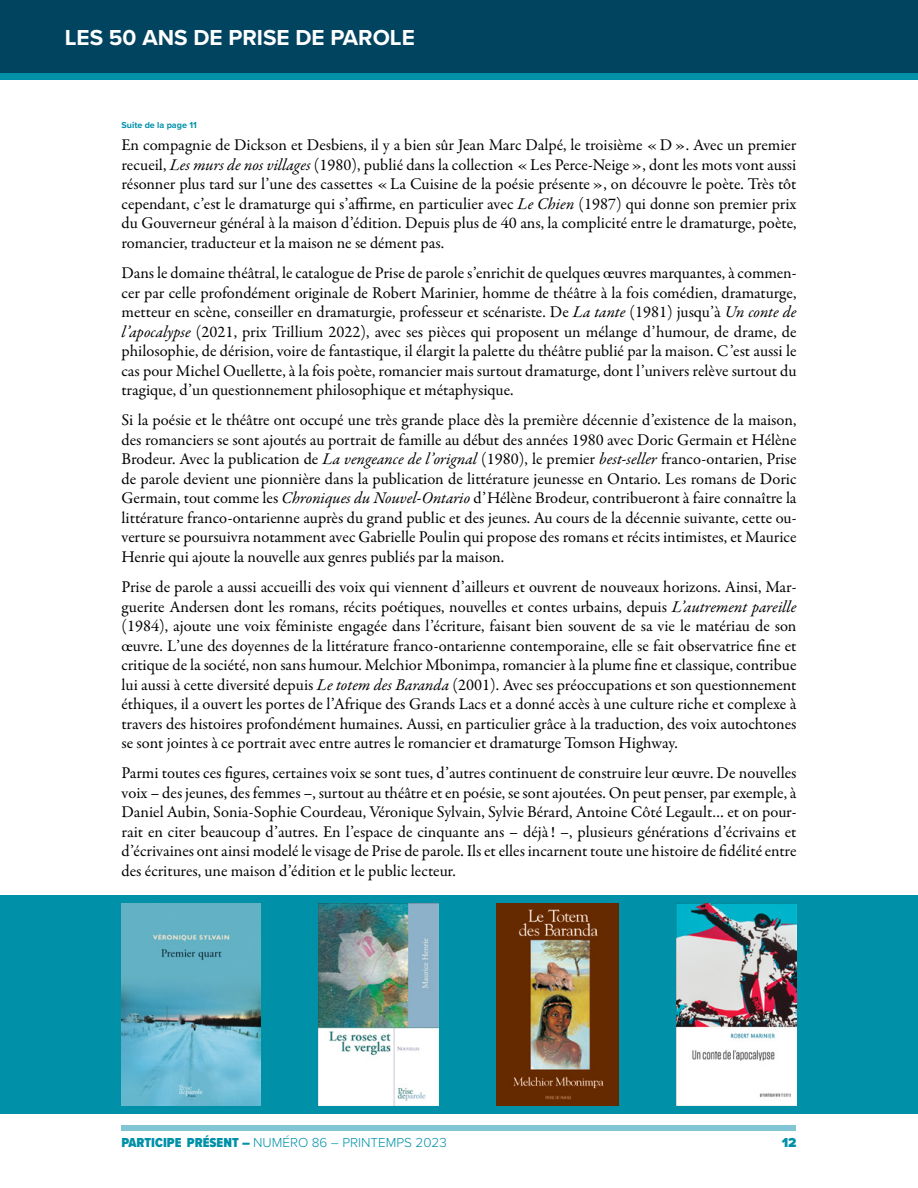
<style>
.page{position:relative;width:918px;height:1188px;background:#fff}
.page>*{position:absolute;margin:0;border:0;box-sizing:border-box;transform-origin:0 0}
.t1{font:700 22.5px "Proxima Nova";color:#fff}
.t2{font:16.5px/19.5px "Garamond Premr Pro";color:#000;text-align:justify}
.t3{font:300 13.5px "Proxima Nova";color:#0091a9}
.t4{font:900 13.5px "Proxima Nova";color:#0091a9}
.t5{font:700 9px "Proxima Nova";color:#0091a9}
.s1{font-style:italic}
.s2{font-family:"Proxima Nova Cond";font-weight:900}
.s3{font-weight:900}
</style>
<div class="page">
<div style="left:0;top:0;width:918px;height:79px;background:#0091a9"></div>
<div style="left:0;top:0;width:918px;height:73px;background:#004460"></div>
<div style="left:122px;top:1125px;width:674px;height:6px;background:#82c6d5"></div>
<div style="left:0;top:895px;width:918px;height:219px;background:#0091a9"></div>
<img style="left:122px;top:903px;width:139px;height:203px">
<img style="left:319px;top:903px;width:120px;height:203px">
<img style="left:497px;top:903px;width:121px;height:203px">
<img style="left:676px;top:903px;width:120px;height:203px">
<h1 class="t1" style="left:65px;top:21px;width:352px">LES 50 ANS DE PRISE DE PAROLE</h1>
<p class="t5" style="left:122px;top:118px;width:77px">Suite de la page 11</p>
<p class="t2" style="left:122px;top:136px;width:677px">En compagnie de Dickson et Desbiens, il y a bien sûr Jean Marc Dalpé, le troisième «D». Avec un premier recueil, <span class="s1">Les murs de nos villages</span> (1980), publié dans la collection «Les Perce-Neige», dont les mots vont aussi résonner plus tard sur l’une des cassettes «La Cuisine de la poésie présente», on découvre le poète. Très tôt cependant, c’est le dramaturge qui s’affirme, en particulier avec <span class="s1">Le Chien</span> (1987) qui donne son premier prix du Gouverneur général à la maison d’édition. Depuis plus de 40 ans, la complicité entre le dramaturge, poète, romancier, traducteur et la maison ne se dément pas.</p>
<p class="t2" style="left:122px;top:263px;width:677px">Dans le domaine théâtral, le catalogue de Prise de parole s’enrichit de quelques œuvres marquantes, à commen&shy;cer par celle profondément originale de Robert Marinier, homme de théâtre à la fois comédien, dramaturge, metteur en scène, conseiller en dramaturgie, professeur et scénariste. De <span class="s1">La tante</span> (1981) jusqu’à <span class="s1">Un conte de l’apocalypse</span> (2021, prix Trillium 2022), avec ses pièces qui proposent un mélange d’humour, de drame, de philosophie, de dérision, voire de fantastique, il élargit la palette du théâtre publié par la maison. C’est aussi le cas pour Michel Ouellette, à la fois poète, romancier mais surtout dramaturge, dont l’univers relève surtout du tragique, d’un questionnement philosophique et métaphysique.</p>
<p class="t2" style="left:122px;top:411px;width:677px">Si la poésie et le théâtre ont occupé une très grande place dès la première décennie d’existence de la maison, des romanciers se sont ajoutés au portrait de famille au début des années 1980 avec Doric Germain et Hélène Brodeur. Avec la publication de <span class="s1">La vengeance de l’orignal</span> (1980), le premier <span class="s1">best-seller</span> franco-ontarien, Prise de parole devient une pionnière dans la publication de littérature jeunesse en Ontario. Les romans de Doric Germain, tout comme les <span class="s1">Chroniques du Nouvel-Ontario</span> d’Hélène Brodeur, contribueront à faire connaître la littérature franco-ontarienne auprès du grand public et des jeunes. Au cours de la décennie suivante, cette ou&shy;verture se poursuivra notamment avec Gabrielle Poulin qui propose des romans et récits intimistes, et Maurice Henrie qui ajoute la nouvelle aux genres publiés par la maison.</p>
<p class="t2" style="left:122px;top:578px;width:677px">Prise de parole a aussi accueilli des voix qui viennent d’ailleurs et ouvrent de nouveaux horizons. Ainsi, Mar&shy;guerite Andersen dont les romans, récits poétiques, nouvelles et contes urbains, depuis <span class="s1">L’autrement pareille </span>(1984), ajoute une voix féministe engagée dans l’écriture, faisant bien souvent de sa vie le matériau de son œuvre. L’une des doyennes de la littérature franco-ontarienne contemporaine, elle se fait observatrice fine et critique de la société, non sans humour. Melchior Mbonimpa, romancier à la plume fine et classique, contribue lui aussi à cette diversité depuis <span class="s1">Le totem des Baranda</span> (2001). Avec ses préoccupations et son questionnement éthiques, il a ouvert les portes de l’Afrique des Grands Lacs et a donné accès à une culture riche et complexe à travers des histoires profondément humaines. Aussi, en particulier grâce à la traduction, des voix autochtones se sont jointes à ce portrait avec entre autres le romancier et dramaturge Tomson Highway.</p>
<p class="t2" style="left:122px;top:764px;width:677px">Parmi toutes ces figures, certaines voix se sont tues, d’autres continuent de construire leur œuvre. De nouvelles voix – des jeunes, des femmes –, surtout au théâtre et en poésie, se sont ajoutées. On peut penser, par exemple, à Daniel Aubin, Sonia-Sophie Courdeau, Véronique Sylvain, Sylvie Bérard, Antoine Côté Legault… et on pour&shy;rait en citer beaucoup d’autres. En l’espace de cinquante ans – déjà! –, plusieurs générations d’écrivains et d’écrivaines ont ainsi modelé le visage de Prise de parole. Ils et elles incarnent toute une histoire de fidélité entre des écritures, une maison d’édition et le public lecteur.</p>
<p class="t3" style="left:122px;top:1132px;width:327px"><span class="s2">PARTICIPE PRÉSENT</span> <span class="s3">–</span> NUMÉRO 86 – PRINTEMPS 2023</p>
<p class="t4" style="left:782px;top:1133px;width:16px">12</p>
</div>
